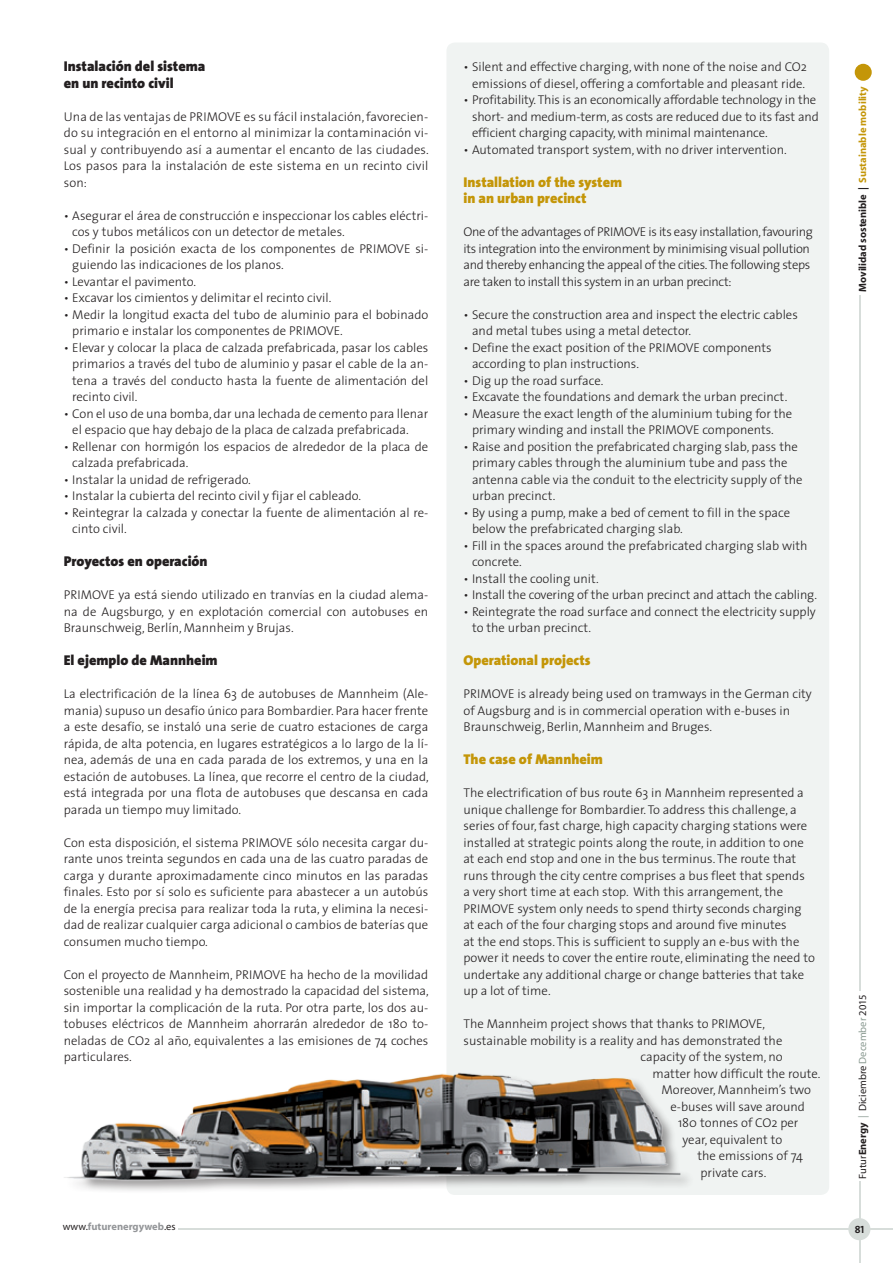
<style>
.page{position:relative;width:893px;height:1263px;background:#fff}
.page>*{position:absolute;margin:0;border:0;box-sizing:border-box;transform-origin:0 0}
.Ladillo_Texto_españo{font:900 14.25px "The Sans";color:#231f20}
.Ladillo_Texto{font:900 14.25px "The Sans";color:#c49608}
.Texto_ingles{font:300 12.75px/16.5px "The Sans";color:#231f20}
.Texto{font:300 12.75px/16.5px "The Sans";color:#231f20;text-align:justify}
.Texto_ingles-2{font:300 12.75px/16.5px "The Sans";letter-spacing:-.025em;color:#231f20}
.t1{font:700 10.5px "Myriad";color:#231f20}
.t2{font:10.5px "Myriad";color:#231f20}
.t3{font:700 10.5px "Myriad";color:#939598}
.t4{font:10.5px "The Sans Bold Caps";color:#231f20}
.s1{color:#c49608}
.s2{font-weight:700}
.s3{color:#8b9b92}
.s4{font-weight:400;color:#231f20}
</style>
<div class="page">
<div style="left:855px;top:64px;width:17px;height:17px;background:#c49608;border-radius:50%"></div>
<hr style="left:859px;top:295px;width:1px;height:696px;background:#d7ddda">
<hr style="left:178px;top:1228px;width:715px;height:2px;background:#d7ddda">
<hr style="left:859px;top:1181px;width:1px;height:82px;background:#d7ddda">
<div style="left:848px;top:1218px;width:22px;height:22px;background:#d7ddda;border-radius:50%"></div>
<div style="left:446px;top:43px;width:383px;height:1152px;background:#f0f3f2;border-radius:9px"></div>
<div style="left:63px;top:1071px;width:631px;height:122px;background:#231f20;opacity:.45"></div>
<img style="left:64px;top:1071px;width:616px;height:117px">
<p class="Ladillo_Texto_españo" style="left:64px;top:54px;width:143px">Instalación del sistema</p>
<p class="Ladillo_Texto_españo" style="left:64px;top:71px;width:111px">en un recinto civil</p>
<p class="Texto" style="left:64px;top:108px;width:367px">Una de las ventajas de PRIMOVE es su fácil instalación, favorecien&shy;do su integración en el entorno al minimizar la contaminación vi&shy;sual y contribuyendo así a aumentar el encanto de las ciudades.<br>Los pasos para la instalación de este sistema en un recinto civil son:</p>
<p class="Texto_ingles" style="left:72px;top:207px;width:357px;text-indent:-9px">• Asegurar el área de construcción e inspeccionar los cables eléctri&shy;cos y tubos metálicos con un detector de metales.</p>
<p class="Texto_ingles" style="left:72px;top:240px;width:357px;text-indent:-9px">• Definir la posición exacta de los componentes de PRIMOVE si&shy;guiendo las indicaciones de los planos.</p>
<p class="Texto_ingles" style="left:64px;top:273px;width:134px">• Levantar el pavimento.</p>
<p class="Texto_ingles" style="left:64px;top:289px;width:269px">• Excavar los cimientos y delimitar el recinto civil.</p>
<p class="Texto_ingles" style="left:72px;top:306px;width:357px;text-indent:-9px">• Medir la longitud exacta del tubo de aluminio para el bobinado primario e instalar los componentes de PRIMOVE.</p>
<p class="Texto_ingles" style="left:72px;top:339px;width:358px;text-align:justify;text-indent:-9px">• Elevar y colocar la placa de calzada prefabricada, pasar los cables primarios a través del tubo de aluminio y pasar el cable de la an&shy;tena a través del conducto hasta la fuente de alimentación del recinto civil.</p>
<p class="Texto_ingles" style="left:72px;top:405px;width:358px;text-indent:-9px">• Con el uso de una bomba, dar una lechada de cemento para llenar el espacio que hay debajo de la placa de calzada prefabricada.</p>
<p class="Texto_ingles" style="left:72px;top:438px;width:357px;text-indent:-9px">• Rellenar con hormigón los espacios de alrededor de la placa de calzada prefabricada.</p>
<p class="Texto_ingles" style="left:64px;top:471px;width:189px">• Instalar la unidad de refrigerado.</p>
<p class="Texto_ingles" style="left:64px;top:487px;width:299px">• Instalar la cubierta del recinto civil y fijar el cableado.</p>
<p class="Texto_ingles" style="left:72px;top:504px;width:357px;text-indent:-9px">• Reintegrar la calzada y conectar la fuente de alimentación al re&shy;cinto civil.</p>
<p class="Ladillo_Texto_españo" style="left:64px;top:549px;width:145px">Proyectos en operación</p>
<p class="Texto" style="left:64px;top:586px;width:366px">PRIMOVE ya está siendo utilizado en tranvías en la ciudad alema&shy;na de Augsburgo, y en explotación comercial con autobuses en Braunschweig, Berlín, Mannheim y Brujas.</p>
<p class="Ladillo_Texto_españo" style="left:64px;top:648px;width:155px">El ejemplo de Mannheim</p>
<p class="Texto" style="left:64px;top:685px;width:367px">La electrificación de la línea 63 de autobuses de Mannheim (Ale&shy;mania) supuso un desafío único para Bombardier. Para hacer frente a este desafío, se instaló una serie de cuatro estaciones de carga rápida, de alta potencia, en lugares estratégicos a lo largo de la lí&shy;nea, además de una en cada parada de los extremos, y una en la estación de autobuses. La línea, que recorre el centro de la ciudad, está integrada por una flota de autobuses que descansa en cada parada un tiempo muy limitado.</p>
<p class="Texto" style="left:64px;top:834px;width:366px">Con esta disposición, el sistema PRIMOVE sólo necesita cargar du&shy;rante unos treinta segundos en cada una de las cuatro paradas de carga y durante aproximadamente cinco minutos en las paradas finales. Esto por sí solo es suficiente para abastecer a un autobús de la energía precisa para realizar toda la ruta, y elimina la necesi&shy;dad de realizar cualquier carga adicional o cambios de baterías que consumen mucho tiempo.</p>
<p class="Texto" style="left:64px;top:966px;width:367px">Con el proyecto de Mannheim, PRIMOVE ha hecho de la movilidad sostenible una realidad y ha demostrado la capacidad del sistema, sin importar la complicación de la ruta. Por otra parte, los dos au&shy;tobuses eléctricos de Mannheim ahorrarán alrededor de 180 to&shy;neladas de CO2 al año, equivalentes a las emisiones de 74 coches particulares.</p>
<p class="Texto_ingles" style="left:463px;top:58px;width:345px;text-align:center">• Silent and effective charging, with none of the noise and CO2 emissions of diesel, offering a comfortable and pleasant ride.</p>
<p class="Texto_ingles" style="left:472px;top:91px;width:348px;text-indent:-9px">• Profitability. This is an economically affordable technology in the short- and medium-term, as costs are reduced due to its fast and efficient charging capacity, with minimal maintenance.</p>
<p class="Texto_ingles" style="left:463px;top:141px;width:325px">• Automated transport system, with no driver intervention.</p>
<p class="Ladillo_Texto" style="left:463px;top:170px;width:160px">Installation of the system</p>
<p class="Ladillo_Texto" style="left:463px;top:186px;width:125px">in an urban precinct</p>
<p class="Texto_ingles-2" style="left:463px;top:223px;width:351px">One of the advantages of PRIMOVE is its easy installation, favouring its integration into the environment by minimising visual pollution and thereby enhancing the appeal of the cities. The following steps are taken to install this system in an urban precinct:</p>
<p class="Texto_ingles" style="left:472px;top:306px;width:327px;text-indent:-9px">• Secure the construction area and inspect the electric cables and metal tubes using a metal detector.</p>
<p class="Texto_ingles" style="left:472px;top:339px;width:301px;text-indent:-9px">• Define the exact position of the PRIMOVE components according to plan instructions.</p>
<p class="Texto_ingles" style="left:463px;top:372px;width:141px">• Dig up the road surface.</p>
<p class="Texto_ingles" style="left:463px;top:388px;width:325px">• Excavate the foundations and demark the urban precinct.</p>
<p class="Texto_ingles" style="left:472px;top:405px;width:322px;text-indent:-9px">• Measure the exact length of the aluminium tubing for the primary winding and install the PRIMOVE components.</p>
<p class="Texto_ingles" style="left:472px;top:438px;width:332px;text-indent:-9px">• Raise and position the prefabricated charging slab, pass the primary cables through the aluminium tube and pass the antenna cable via the conduit to the electricity supply of the urban precinct.</p>
<p class="Texto_ingles" style="left:472px;top:504px;width:320px;text-indent:-9px">• By using a pump, make a bed of cement to fill in the space below the prefabricated charging slab.</p>
<p class="Texto_ingles" style="left:472px;top:537px;width:337px;text-indent:-9px">• Fill in the spaces around the prefabricated charging slab with concrete.</p>
<p class="Texto_ingles" style="left:463px;top:570px;width:137px">• Install the cooling unit.</p>
<p class="Texto_ingles" style="left:463px;top:586px;width:355px">• Install the covering of the urban precinct and attach the cabling.</p>
<p class="Texto_ingles" style="left:472px;top:603px;width:345px;text-indent:-9px">• Reintegrate the road surface and connect the electricity supply to the urban precinct.</p>
<p class="Ladillo_Texto" style="left:463px;top:648px;width:129px">Operational projects</p>
<p class="Texto_ingles" style="left:463px;top:685px;width:350px">PRIMOVE is already being used on tramways in the German city of Augsburg and is in commercial operation with e-buses in<br>Braunschweig, Berlin, Mannheim and Bruges.</p>
<p class="Ladillo_Texto" style="left:463px;top:747px;width:141px">The case of Mannheim</p>
<p class="Texto_ingles" style="left:463px;top:784px;width:353px">The electrification of bus route 63 in Mannheim represented a unique challenge for Bombardier. To address this challenge, a series of four, fast charge, high capacity charging stations were installed at strategic points along the route, in addition to one at each end stop and one in the bus terminus. The route that runs through the city centre comprises a bus fleet that spends<br>a very short time at each stop. With this arrangement, the PRIMOVE system only needs to spend thirty seconds charging at each of the four charging stops and around five minutes<br>at the end stops. This is sufficient to supply an e-bus with the power it needs to cover the entire route, eliminating the need to undertake any additional charge or change batteries that take up a lot of time.</p>
<p class="Texto_ingles" style="left:463px;top:1015px;width:303px">The Mannheim project shows that thanks to PRIMOVE,</p>
<p class="Texto_ingles" style="left:463px;top:1032px;width:320px">sustainable mobility is a reality and has demonstrated the</p>
<p class="Texto_ingles" style="left:640px;top:1048px;width:144px">capacity of the system, no</p>
<p class="Texto_ingles" style="left:652px;top:1065px;width:170px">matter how difficult the route.</p>
<p class="Texto_ingles" style="left:661px;top:1081px;width:151px">Moreover, Mannheim’s two</p>
<p class="Texto_ingles" style="left:670px;top:1098px;width:136px">e-buses will save around</p>
<p class="Texto_ingles" style="left:678px;top:1114px;width:122px">180 tonnes of CO2 per</p>
<p class="Texto_ingles" style="left:682px;top:1131px;width:101px">year, equivalent to</p>
<p class="Texto_ingles" style="left:697px;top:1147px;width:107px">the emissions of 74</p>
<p class="Texto_ingles" style="left:700px;top:1164px;width:67px">private cars.</p>
<p class="t1" style="left:857px;top:292px;width:207px;rotate:-90deg">Movilidad sostenible | <span class="s1">Sustainable mobility</span></p>
<p class="t2" style="left:857px;top:1178px;width:186px;rotate:-90deg">Futur<span class="s2">Energy</span> <span class="s3">|</span> Diciembre <span class="s3">December</span> 2015</p>
<p class="t3" style="left:63px;top:1220px;width:114px"><span class="s4">www.</span>futurenergyweb<span class="s4">.es</span></p>
<p class="t4" style="left:855px;top:1220px;width:11px">81</p>
</div>
